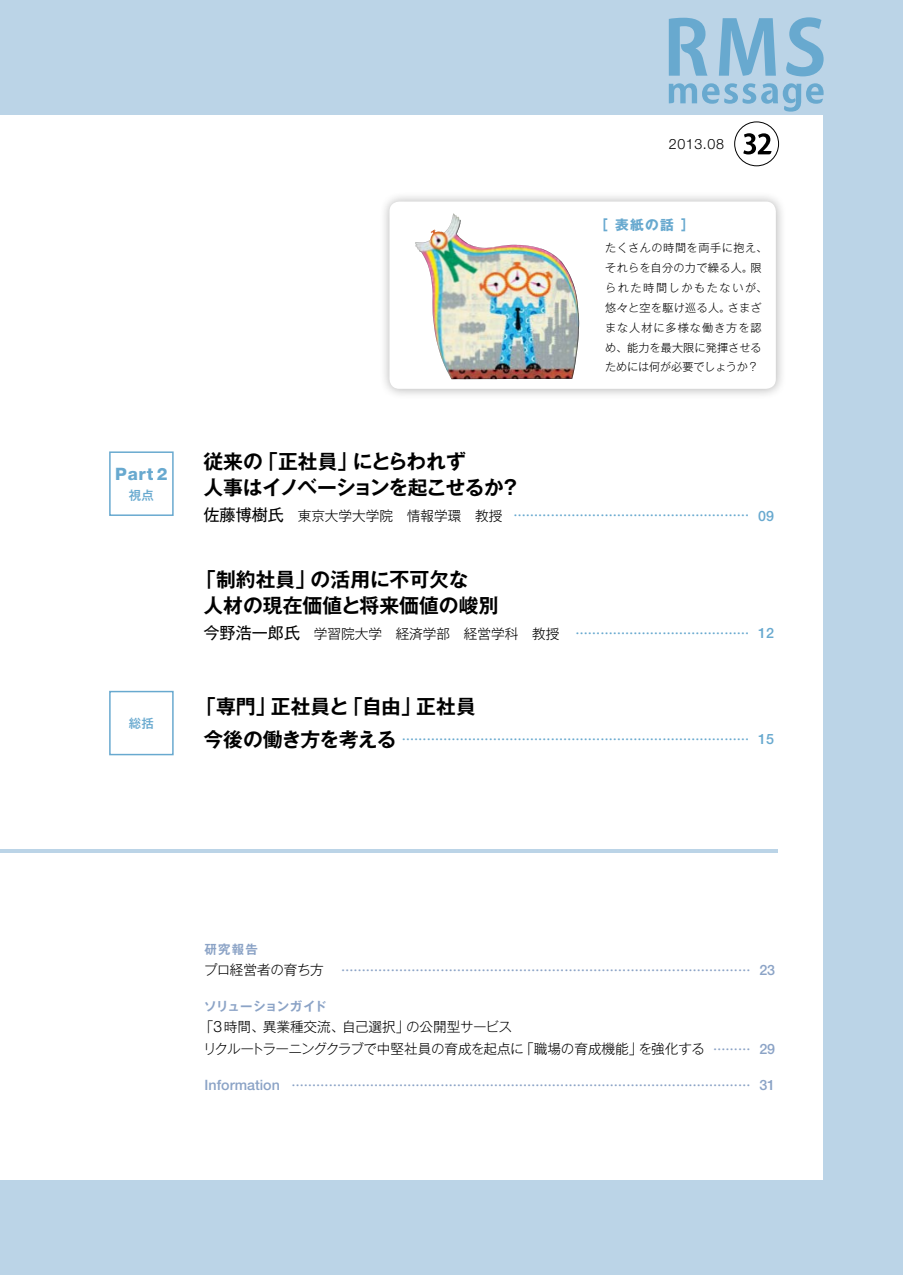
<style>
.page{position:relative;width:903px;height:1275px;background:#fff}
.page>*{position:absolute;margin:0;border:0;box-sizing:border-box;transform-origin:0 0}
.t1{font:700 19.78px/26.1px "Gothic MB101 Pro De";color:#000}
.t2{font:700 19.78px/26.1px "Gothic MB101 Pro De";letter-spacing:-.035em;color:#000}
.t3{font:800 17.15px "Helvetica Neue";color:#68a9cf}
.t4{font:300 14.17px "Helvetica Neue";letter-spacing:.045em;color:#000}
.t5{font:300 13.65px/22.9px "Gothic MB101 Pro";letter-spacing:-.015em;color:#000}
.t6{font:700 13.65px "Gothic MB101 Pro";color:#68a9cf}
.t7{font:700 12.42px "Gothic MB101 Pro De";letter-spacing:.03em;color:#8ba3c6}
.t8{font:700 12.42px "Gothic MB101 Pro De";color:#68a9cf}
.t9{font:700 12.42px "Gothic MB101 Pro De";letter-spacing:-.02em;color:#8ba3c6}
.t10{font:500 12.42px "Gothic MB101 Pro";color:#68a9cf}
.t11{font:300 11.2px/19.8px "Gothic MB101 Pro";letter-spacing:.03em;color:#000}
.s1{font-family:"Gothic MB101 Pro";font-weight:400;font-size:16.1px;color:#000}
.s2{font-family:"Gothic MB101 Pro";font-weight:300;font-size:13.65px;color:#000}
.s3{font-family:"Helvetica Neue";font-weight:500;font-size:14.17px}
.s4{font-weight:400;font-size:16.1px}
.s5{font-family:"Gothic MB101 Pro De";font-weight:700;font-size:12.42px;color:#68a9cf}
.s6{font-family:"Helvetica Neue";font-weight:500;font-size:14.17px;color:#68a9cf}
.s7{font-size:19.78px;color:#000}
.s8{font-family:"Helvetica Neue";font-size:15.75px}
.s9{font-family:"Gothic MB101 Pro De";font-weight:700;font-size:12.42px;color:#8ba3c6}
.s10{font-family:"Helvetica Neue";font-weight:500;font-size:14.17px;color:#8ba3c6}
</style>
<div class="page">
<div style="left:0;top:0;width:903px;height:114px;background:#bbd4e7"></div>
<hr style="left:0;top:850px;width:777px;height:3px;background:#bbd4e7">
<div style="left:0;top:1180px;width:903px;height:95px;background:#bbd4e7"></div>
<div style="left:823px;top:0;width:80px;height:1275px;background:#bbd4e7"></div>
<div style="left:378px;top:190px;width:408px;height:209px;background:#000;opacity:.3"></div>
<img style="left:389px;top:202px;width:387px;height:187px;border-radius:10px">
<svg style="left:719px;top:18px;width:57px;height:58px"></svg>
<svg style="left:669px;top:18px;width:38px;height:58px"></svg>
<svg style="left:786px;top:17px;width:37px;height:59px"></svg>
<svg style="left:669px;top:83px;width:155px;height:29px"></svg>
<div style="left:109px;top:691px;width:65px;height:64px;background:#fff;border:1px solid #68a9cf"></div>
<div style="left:734px;top:122px;width:45px;height:44px;border:1px solid #000;border-radius:50%"></div>
<div style="left:109px;top:451px;width:65px;height:65px;background:#fff;border:1px solid #68a9cf"></div>
<img style="left:422px;top:213px;width:31px;height:30px">
<svg style="left:743px;top:133px;width:29px;height:21px"></svg>
<p class="t3" style="left:115px;top:464px;width:54px">Part 2</p>
<p class="t10" style="left:129px;top:484px;width:26px">視点</p>
<p class="t10" style="left:129px;top:713px;width:26px">総括</p>
<p class="t4" style="left:669px;top:135px;width:57px">2013.08</p>
<p class="t6" style="left:594px;top:213px;width:102px">［表紙の話］</p>
<p class="t11" style="left:605px;top:237px;width:164px">たくさんの時間を両手に抱え、それらを自分の力で繰る人。限られた時間しかもたないが、悠々と空を駆け巡る人。さまざまな人材に多様な働き方を認め、能力を最大限に発揮させるためには何が必要でしょうか？</p>
<p class="t2" style="left:203px;top:446px;width:318px">従来の「正社員」にとらわれず<br>人事はイノベーションを起こせるか？</p>
<p class="t8" style="left:203px;top:505px;width:572px"><span class="s1">佐藤博樹氏</span> <span class="s2">東京大学大学院 情報学環 教授</span> ………………………………………………… <span class="s3">09</span></p>
<p class="t1" style="left:203px;top:564px;width:297px;text-indent:-7px">「制約社員」の活用に不可欠な<br>人材の現在価値と将来価値の峻別</p>
<p class="t5" style="left:203px;top:621px;width:572px"><span class="s4">今野浩一郎氏</span> 学習院大学 経済学部 経営学科 教授 <span class="s5">……………………………………</span> <span class="s6">12</span></p>
<p class="t1" style="left:196px;top:691px;width:281px">「専門」正社員と「自由」正社員</p>
<p class="t8" style="left:203px;top:729px;width:572px"><span class="s7">今後の働き方を考える</span> ………………………………………………………………………… <span class="s3">15</span></p>
<p class="t7" style="left:205px;top:938px;width:55px">研究報告</p>
<p class="t5" style="left:204px;top:956px;width:121px">プロ経営者の育ち方</p>
<p class="t7" style="left:341px;top:959px;width:436px">……………………………………………………………………………………… <span class="s3">23</span></p>
<p class="t9" style="left:204px;top:995px;width:124px">ソリューションガイド</p>
<p class="t5" style="left:200px;top:1013px;width:577px">「<span class="s8">3</span>時間、異業種交流、自己選択」の公開型サービス<br>リクルートラーニングクラブで中堅社員の育成を起点に「職場の育成機能」を強化する <span class="s9">………</span> <span class="s10">29</span></p>
<p class="t7" style="left:205px;top:1075px;width:572px"><span class="s3">Information</span> ………………………………………………………………………………………………… <span class="s3">31</span></p>
</div>
